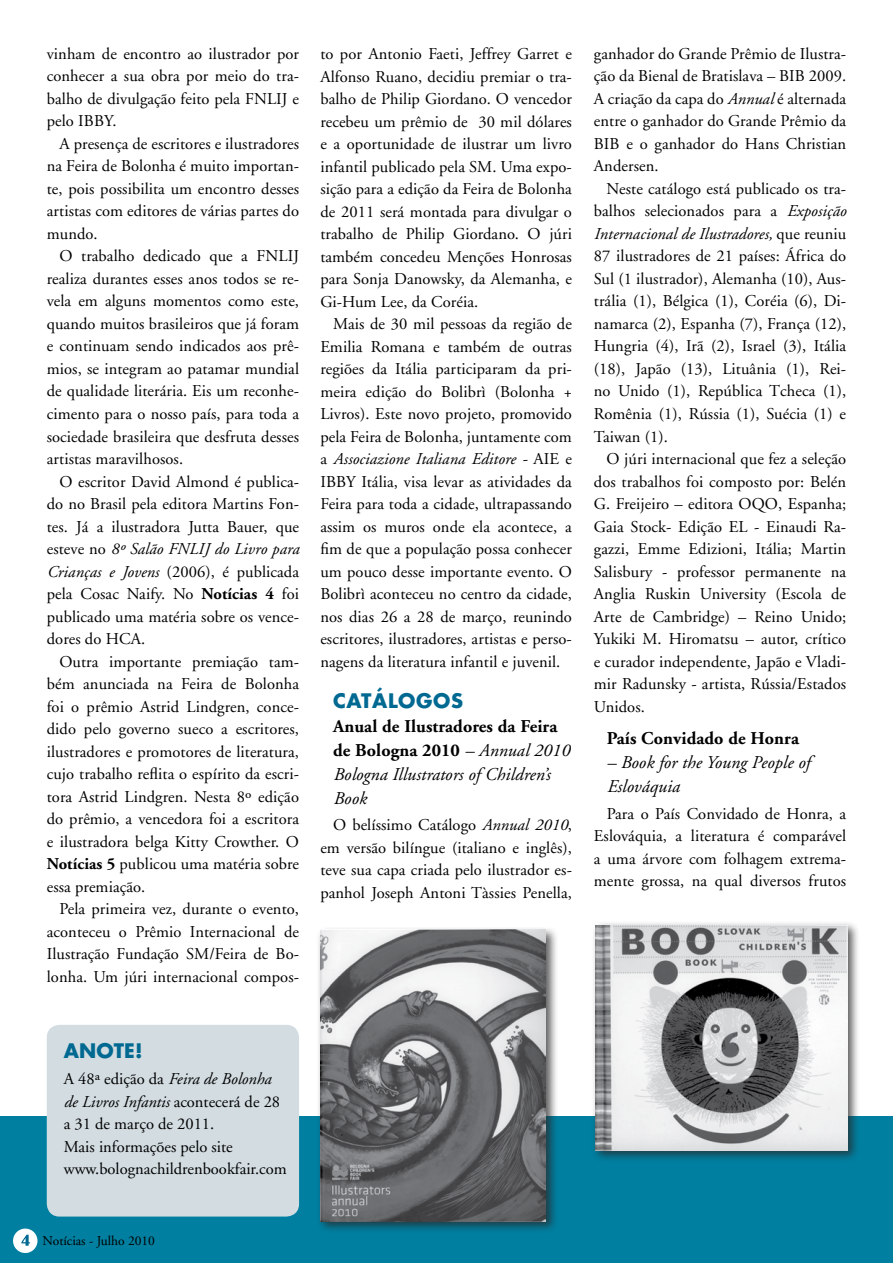
<style>
.page{position:relative;width:893px;height:1263px;background:#fff}
.page>*{position:absolute;margin:0;border:0;box-sizing:border-box;transform-origin:0 0}
.t1{font:700 19.5px "Futura";letter-spacing:.03em;color:#006991}
.t2{font:italic 18px/24px "Adobe Garamond";letter-spacing:.005em;color:#000}
.t3{font:700 18px "Adobe Garamond";letter-spacing:.005em;color:#000}
.t4{font:16.5px/22.5px "Adobe Garamond";letter-spacing:.005em;color:#000;text-align:justify}
.t5{font:13.5px "Adobe Garamond";color:#000}
.s1{font-style:italic}
.s2{font-weight:700}
.s3{font-weight:700;font-style:normal}
</style>
<div class="page">
<div style="left:0;top:1116px;width:893px;height:147px;background:#007fa0"></div>
<div style="left:47px;top:1025px;width:252px;height:191px;background:#d2dce1;border-radius:13px"></div>
<div style="left:13px;top:1228px;width:24px;height:25px;background:#fff;border-radius:50%"></div>
<svg style="left:21px;top:1235px;width:9px;height:11px"></svg>
<div style="left:316px;top:926px;width:242px;height:308px;background:#292829;opacity:.75"></div>
<img style="left:320px;top:930px;width:226px;height:291px">
<div style="left:591px;top:921px;width:269px;height:242px;background:#292829;opacity:.75"></div>
<img style="left:595px;top:925px;width:253px;height:225px">
<p class="t4" style="left:47px;top:43px;width:254px">vinham de encontro ao ilustrador por conhecer a sua obra por meio do tra&shy;balho de divulgação feito pela FNLIJ e pelo IBBY.</p>
<p class="t4" style="left:47px;top:133px;width:254px;text-indent:13px">A presença de escritores e ilustradores na Feira de Bolonha é muito importan&shy;te, pois possibilita um encontro desses artistas com editores de várias partes do mundo.</p>
<p class="t4" style="left:47px;top:245px;width:254px;text-indent:13px">O trabalho dedicado que a FNLIJ realiza durantes esses anos todos se re&shy;vela em alguns momentos como este, quando muitos brasileiros que já foram e continuam sendo indicados aos prê&shy;mios, se integram ao patamar mundial de qualidade literária. Eis um reconhe&shy;cimento para o nosso país, para toda a sociedade brasileira que desfruta desses artistas maravilhosos.</p>
<p class="t4" style="left:47px;top:470px;width:254px;text-indent:13px">O escritor David Almond é publica&shy;do no Brasil pela editora Martins Fon&shy;tes. Já a ilustradora Jutta Bauer, que esteve no <span class="s1">8º Salão FNLIJ do Livro para Crianças e Jovens</span> (2006), é publicada pela Cosac Naify. No <span class="s2">Notícias 4</span> foi publicado uma matéria sobre os vence&shy;dores do HCA.</p>
<p class="t4" style="left:47px;top:650px;width:254px;text-indent:13px">Outra importante premiação tam&shy;bém anunciada na Feira de Bolonha foi o prêmio Astrid Lindgren, conce&shy;dido pelo governo sueco a escritores, ilustradores e promotores de literatura, cujo trabalho reflita o espírito da escri&shy;tora Astrid Lindgren. Nesta 8º edição do prêmio, a vencedora foi a escritora e ilustradora belga Kitty Crowther. O <span class="s2">Notícias 5</span> publicou uma matéria sobre essa premiação.</p>
<p class="t4" style="left:47px;top:898px;width:254px;text-indent:13px">Pela primeira vez, durante o evento, aconteceu o Prêmio Internacional de Ilustração Fundação SM/Feira de Bo&shy;lonha. Um júri internacional compos-</p>
<p class="t4" style="left:320px;top:43px;width:253px">to por Antonio Faeti, Jeffrey Garret e Alfonso Ruano, decidiu premiar o tra&shy;balho de Philip Giordano. O vencedor recebeu um prêmio de 30 mil dólares e a oportunidade de ilustrar um livro infantil publicado pela SM. Uma expo&shy;sição para a edição da Feira de Bolonha de 2011 será montada para divulgar o trabalho de Philip Giordano. O júri também concedeu Menções Honrosas para Sonja Danowsky, da Alemanha, e Gi-Hum Lee, da Coréia.</p>
<p class="t4" style="left:320px;top:313px;width:253px;text-indent:13px">Mais de 30 mil pessoas da região de Emilia Romana e também de outras regiões da Itália participaram da pri&shy;meira edição do Bolibrì (Bolonha + Livros). Este novo projeto, promovido pela Feira de Bolonha, juntamente com a <span class="s1">Associazione Italiana Editore -</span> AIE e IBBY Itália, visa levar as atividades da Feira para toda a cidade, ultrapassando assim os muros onde ela acontece, a fim de que a população possa conhecer um pouco desse importante evento. O Bolibrì aconteceu no centro da cidade, nos dias 26 a 28 de março, reunindo escritores, ilustradores, artistas e perso&shy;nagens da literatura infantil e juvenil.</p>
<p class="t1" style="left:333px;top:687px;width:131px">CATÁLOGOS</p>
<p class="t2" style="left:333px;top:714px;width:238px"><span class="s3">Anual de Ilustradores da Feira de Bologna 2010</span> – Annual 2010<br>Bologna Illustrators of Children’s<br>Book</p>
<p class="t4" style="left:320px;top:814px;width:253px;text-indent:13px">O belíssimo Catálogo <span class="s1">Annual 2010</span>, em versão bilíngue (italiano e inglês), teve sua capa criada pelo ilustrador es&shy;panhol Joseph Antoni Tàssies Penella,</p>
<p class="t4" style="left:594px;top:43px;width:254px">ganhador do Grande Prêmio de Ilustra&shy;ção da Bienal de Bratislava – BIB 2009.<br>A criação da capa do <span class="s1">Annual</span> é alternada entre o ganhador do Grande Prêmio da BIB e o ganhador do Hans Christian Andersen.</p>
<p class="t4" style="left:594px;top:178px;width:254px;text-indent:13px">Neste catálogo está publicado os tra&shy;balhos selecionados para a <span class="s1">Exposição Internacional de Ilustradores,</span> que reuniu 87 ilustradores de 21 países: África do Sul (1 ilustrador), Alemanha (10), Aus&shy;trália (1), Bélgica (1), Coréia (6), Di&shy;namarca (2), Espanha (7), França (12), Hungria (4), Irã (2), Israel (3), Itália (18), Japão (13), Lituânia (1), Rei&shy;no Unido (1), República Tcheca (1), Romênia (1), Rússia (1), Suécia (1) e Taiwan (1).</p>
<p class="t4" style="left:594px;top:448px;width:254px;text-indent:13px">O júri internacional que fez a seleção dos trabalhos foi composto por: Belén G. Freijeiro – editora OQO, Espanha; Gaia Stock- Edição EL - Einaudi Ra&shy;gazzi, Emme Edizioni, Itália; Martin Salisbury - professor permanente na Anglia Ruskin University (Escola de Arte de Cambridge) – Reino Unido; Yukiki M. Hiromatsu – autor, crítico e curador independente, Japão e Vladi&shy;mir Radunsky - artista, Rússia/Estados Unidos.</p>
<p class="t3" style="left:607px;top:728px;width:194px">País Convidado de Honra</p>
<p class="t2" style="left:607px;top:751px;width:205px">– Book for the Young People of<br>Eslováquia</p>
<p class="t4" style="left:594px;top:803px;width:254px;text-indent:13px">Para o País Convidado de Honra, a Eslováquia, a literatura é comparável a uma árvore com folhagem extrema&shy;mente grossa, na qual diversos frutos</p>
<p class="t1" style="left:64px;top:1037px;width:80px">ANOTE!</p>
<p class="t4" style="left:64px;top:1068px;width:225px;text-align:left">A 48ª edição da <span class="s1">Feira de Bolonha de Livros Infantis</span> acontecerá de 28 a 31 de março de 2011.<br>Mais informações pelo site www.bolognachildrenbookfair.com</p>
<p class="t5" style="left:43px;top:1234px;width:114px">Notícias - Julho 2010</p>
</div>
